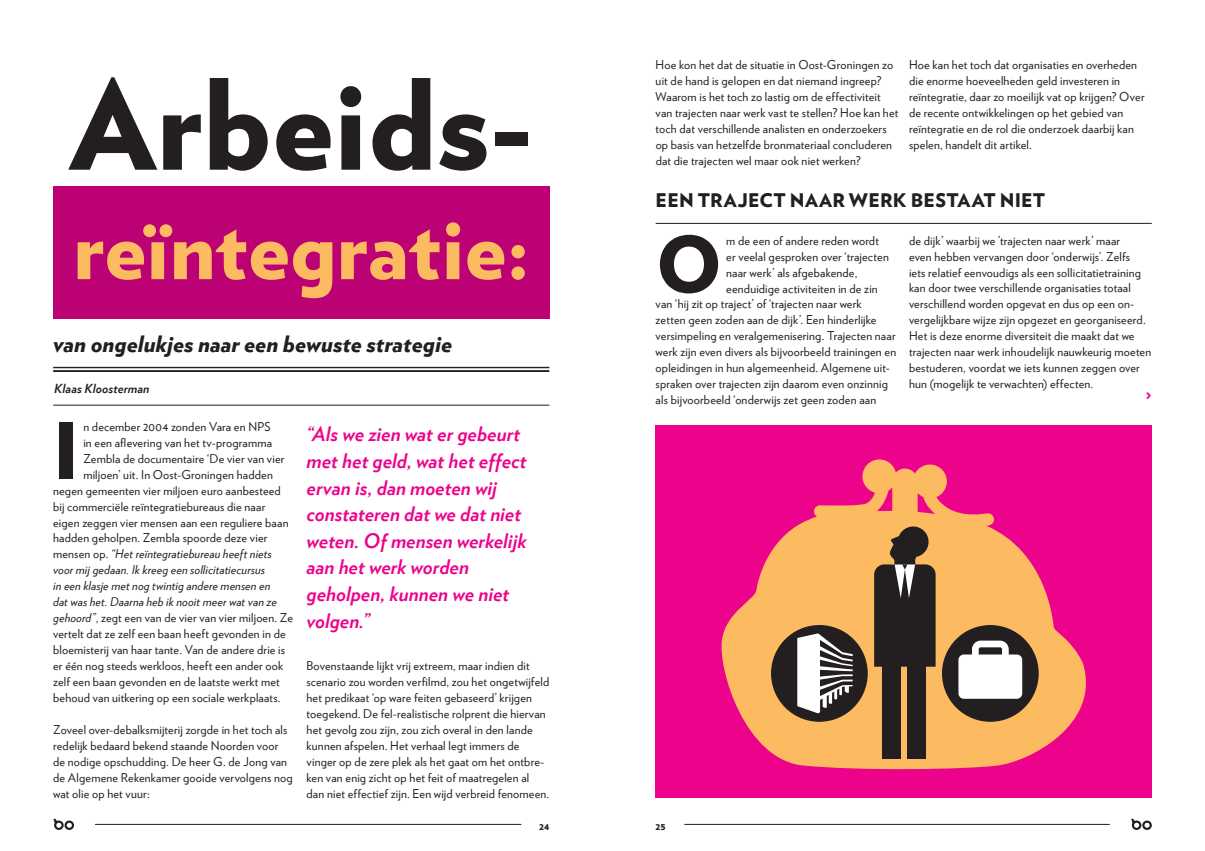
<style>
.page{position:relative;width:1205px;height:851px;background:#fff}
.page>*{position:absolute;margin:0;border:0;box-sizing:border-box;transform-origin:0 0}
.t1{font:900 125px "Verlag";color:#231f20}
.t2{font:900 85px "Verlag";color:#fcba61}
.t3{font:900 77.5px "Verlag";color:#231f20}
.t4{font:italic 900 22.5px "Verlag";color:#231f20}
.t5{font:italic 700 20px/26.6px "Verlag";color:#ed028c}
.t6{font:900 18.75px "Verlag";letter-spacing:.015em;color:#231f20}
.t7{font:900 15px "Verlag";color:#ed028c}
.t8{font:italic 700 12.5px "Verlag";letter-spacing:.01em;color:#231f20}
.t9{font:12.25px/16px "Verlag";letter-spacing:.015em;color:#231f20}
.t10{font:italic 12.25px "Verlag";letter-spacing:.01em;color:#231f20}
.t11{font:900 10px "Verlag";color:#231f20}
.s1{font-style:normal}
.s2{font-style:italic}
</style>
<div class="page">
<div style="left:656px;top:425px;width:496px;height:372px;background:#ed028c"></div>
<hr style="left:53px;top:367px;width:496px;height:1px;background:#231f20">
<hr style="left:53px;top:370px;width:496px;height:1px;background:#231f20">
<div style="left:53px;top:186px;width:496px;height:133px;background:#bb0174"></div>
<hr style="left:53px;top:405px;width:496px;height:1px;background:#231f20">
<svg style="left:721px;top:459px;width:365px;height:311px;fill:#fcba61"></svg>
<div style="left:882px;top:662px;width:19px;height:96px;background:#231f20"></div>
<div style="left:907px;top:662px;width:19px;height:96px;background:#231f20"></div>
<svg style="left:874px;top:524px;width:61px;height:142px"></svg>
<div style="left:942px;top:625px;width:96px;height:96px;background:#231f20;border-radius:50%"></div>
<svg style="left:958px;top:640px;width:64px;height:58px"></svg>
<div style="left:771px;top:625px;width:96px;height:96px;background:#231f20;border-radius:50%"></div>
<svg style="left:797px;top:633px;width:55px;height:80px"></svg>
<hr style="left:656px;top:223px;width:496px;height:1px;background:#231f20">
<hr style="left:95px;top:824px;width:426px;height:1px;background:#231f20">
<svg style="left:53px;top:818px;width:21px;height:11px"></svg>
<hr style="left:684px;top:824px;width:426px;height:1px;background:#231f20">
<svg style="left:1131px;top:818px;width:21px;height:11px"></svg>
<h1 class="t1" style="left:69px;top:21px;width:465px">ARBEIDS-</h1>
<h2 class="t2" style="left:73px;top:178px;width:458px">REÏNTEGRATIE:</h2>
<h3 class="t4" style="left:53px;top:325px;width:400px">van ongelukjes naar een bewuste strategie</h3>
<p class="t8" style="left:54px;top:379px;width:97px">Klaas Kloosterman</p>
<h3 class="t3" style="left:53px;top:386px;width:28px">I</h3>
<p class="t9" style="left:83px;top:417px;width:189px">n december 2004 zonden Vara en NPS</p>
<p class="t9" style="left:83px;top:433px;width:190px">in een aflevering van het tv-programma</p>
<p class="t9" style="left:83px;top:449px;width:203px">Zembla de documentaire ‘De vier van vier</p>
<p class="t9" style="left:83px;top:465px;width:191px">miljoen’ uit. In Oost-Groningen hadden</p>
<p class="t9" style="left:53px;top:481px;width:229px">negen gemeenten vier miljoen euro aanbesteed</p>
<p class="t9" style="left:53px;top:497px;width:214px">bij commerciële reïntegratiebureaus die naar</p>
<p class="t9" style="left:53px;top:513px;width:237px">eigen zeggen vier mensen aan een reguliere baan</p>
<p class="t9" style="left:53px;top:529px;width:216px">hadden geholpen. Zembla spoorde deze vier</p>
<p class="t10" style="left:53px;top:544px;width:220px"><span class="s1">mensen op.</span> “Het reïntegratiebureau heeft niets</p>
<p class="t10" style="left:53px;top:560px;width:213px">voor mij gedaan. Ik kreeg een sollicitatiecursus</p>
<p class="t10" style="left:53px;top:576px;width:219px">in een klasje met nog twintig andere mensen en</p>
<p class="t10" style="left:53px;top:592px;width:225px">dat was het. Daarna heb ik nooit meer wat van ze</p>
<p class="t9" style="left:53px;top:609px;width:241px"><span class="s2">gehoord”</span>, zegt een van de vier van vier miljoen. Ze</p>
<p class="t9" style="left:53px;top:625px;width:234px">vertelt dat ze zelf een baan heeft gevonden in de</p>
<p class="t9" style="left:53px;top:641px;width:233px">bloemisterij van haar tante. Van de andere drie is</p>
<p class="t9" style="left:53px;top:657px;width:232px">er één nog steeds werkloos, heeft een ander ook</p>
<p class="t9" style="left:53px;top:673px;width:228px">zelf een baan gevonden en de laatste werkt met</p>
<p class="t9" style="left:53px;top:688px;width:229px">behoud van uitkering op een sociale werkplaats.</p>
<p class="t9" style="left:53px;top:720px;width:241px">Zoveel over-debalksmijterij zorgde in het toch als redelijk bedaard bekend staande Noorden voor de nodige opschudding. De heer G. de Jong van de Algemene Rekenkamer gooide vervolgens nog wat olie op het vuur:</p>
<h3 class="t5" style="left:306px;top:419px;width:222px">“Als we zien wat er gebeurt met het geld, wat het effect ervan is, dan moeten wij constateren dat we dat niet weten. Of mensen werkelijk aan het werk worden geholpen, kunnen we niet volgen.”</h3>
<p class="t9" style="left:306px;top:657px;width:244px">Bovenstaande lijkt vrij extreem, maar indien dit scenario zou worden verfilmd, zou het ongetwijfeld het predikaat ‘op ware feiten gebaseerd’ krijgen toegekend. De fel-realistische rolprent die hiervan het gevolg zou zijn, zou zich overal in den lande kunnen afspelen. Het verhaal legt immers de vinger op de zere plek als het gaat om het ontbre&shy;ken van enig zicht op het feit of maatregelen al dan niet effectief zijn. Een wijd verbreid fenomeen.</p>
<p class="t9" style="left:656px;top:56px;width:244px">Hoe kon het dat de situatie in Oost-Groningen zo uit de hand is gelopen en dat niemand ingreep?<br>Waarom is het toch zo lastig om de effectiviteit van trajecten naar werk vast te stellen? Hoe kan het toch dat verschillende analisten en onderzoekers op basis van hetzelfde bronmateriaal concluderen dat die trajecten wel maar ook niet werken?</p>
<p class="t9" style="left:909px;top:56px;width:237px">Hoe kan het toch dat organisaties en overheden die enorme hoeveelheden geld investeren in reïntegratie, daar zo moeilijk vat op krijgen? Over de recente ontwikkelingen op het gebied van reïntegratie en de rol die onderzoek daarbij kan spelen, handelt dit artikel.</p>
<h3 class="t6" style="left:656px;top:185px;width:386px">EEN TRAJECT NAAR WERK BESTAAT NI ET</h3>
<h3 class="t3" style="left:656px;top:200px;width:60px">O</h3>
<p class="t9" style="left:726px;top:231px;width:154px">m de een of andere reden wordt</p>
<p class="t9" style="left:726px;top:247px;width:164px">er veelal gesproken over ‘trajecten</p>
<p class="t9" style="left:726px;top:263px;width:133px">naar werk’ als afgebakende,</p>
<p class="t9" style="left:726px;top:279px;width:153px">eenduidige activiteiten in de zin</p>
<p class="t9" style="left:656px;top:295px;width:208px">van ‘hij zit op traject’ of ‘trajecten naar werk</p>
<p class="t9" style="left:656px;top:311px;width:222px">zetten geen zoden aan de dijk’. Een hinderlijke</p>
<p class="t9" style="left:656px;top:327px;width:241px">versimpeling en veralgemenisering. Trajecten naar</p>
<p class="t9" style="left:656px;top:343px;width:242px">werk zijn even divers als bijvoorbeeld trainingen en</p>
<p class="t9" style="left:656px;top:359px;width:236px">opleidingen in hun algemeenheid. Algemene uit-</p>
<p class="t9" style="left:656px;top:375px;width:234px">spraken over trajecten zijn daarom even onzinnig</p>
<p class="t9" style="left:656px;top:391px;width:222px">als bijvoorbeeld ‘onderwijs zet geen zoden aan</p>
<p class="t9" style="left:909px;top:231px;width:244px">de dijk’ waarbij we ’trajecten naar werk’ maar<br>even hebben vervangen door ‘onderwijs’. Zelfs<br>iets relatief eenvoudigs als een sollicitatietraining kan door twee verschillende organisaties totaal verschillend worden opgevat en dus op een on&shy;vergelijkbare wijze zijn opgezet en georganiseerd.<br>Het is deze enorme diversiteit die maakt dat we trajecten naar werk inhoudelijk nauwkeurig moeten bestuderen, voordat we iets kunnen zeggen over hun (mogelijk te verwachten) effecten.</p>
<p class="t7" style="left:1146px;top:382px;width:7px">&gt;</p>
<p class="t11" style="left:539px;top:817px;width:12px">24</p>
<p class="t11" style="left:656px;top:817px;width:12px">25</p>
</div>
